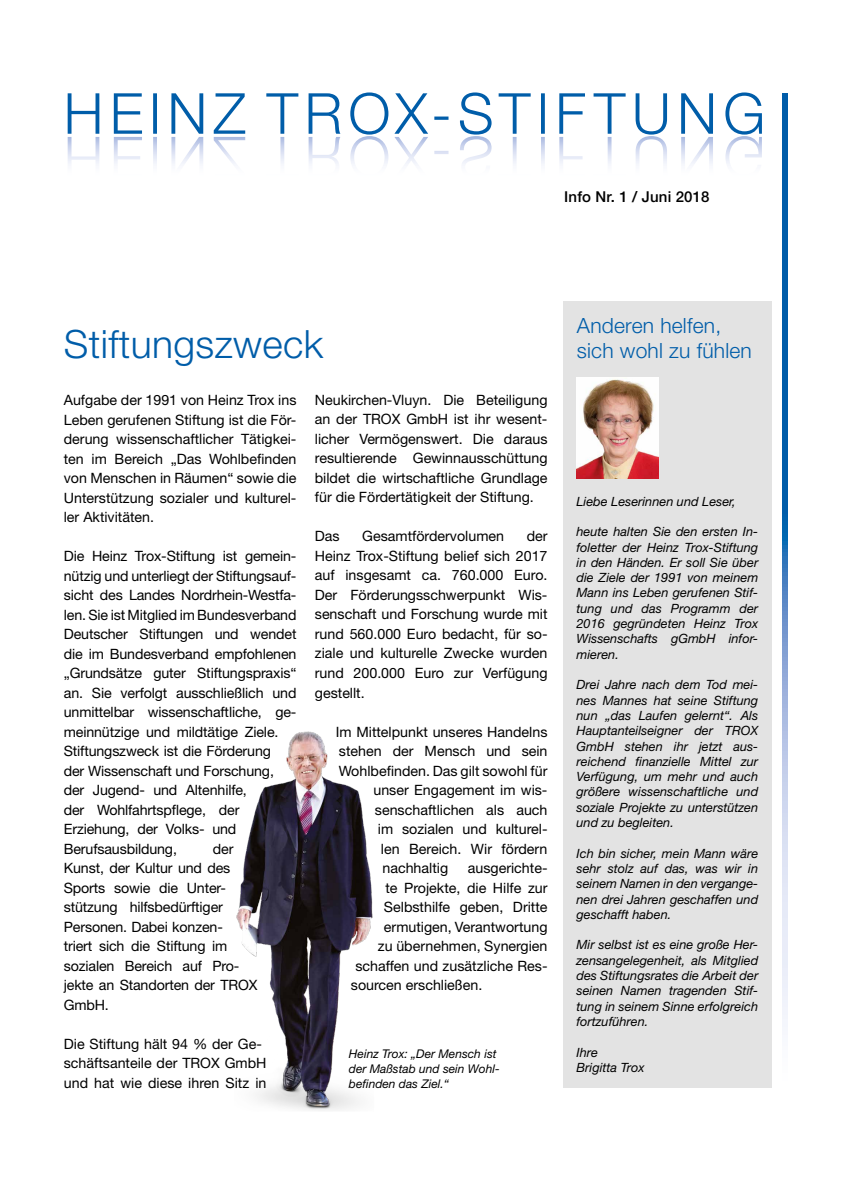
<style>
.page{position:relative;width:851px;height:1191px;background:#fff}
.page>*{position:absolute;margin:0;border:0;box-sizing:border-box;transform-origin:0 0}
.t1{font:300 39px "Helvetica Neue";letter-spacing:.01em;color:#005da9}
.t2{font:300 21px/25.2px "Helvetica Neue";letter-spacing:.01em;color:#005da9}
.t3{font:500 15px "Helvetica Neue";letter-spacing:.01em;color:#000}
.t4{font:14.25px/19.5px "Helvetica Neue";letter-spacing:-.01em;color:#000;text-align:justify}
.t5{font:italic 12.75px/15.3px "Helvetica Neue";color:#000;text-align:justify}
.t6{font:italic 12px/15px "Helvetica Neue";color:#000}
</style>
<div class="page">
<div style="left:563px;top:301px;width:208px;height:786px;background:#e3e3e3"></div>
<svg style="left:782px;top:93px;width:5px;height:934px;background:#5c92c8"></svg>
<svg style="left:68px;top:92px;width:693px;height:72px"></svg>
<img style="left:236px;top:731px;width:137px;height:380px">
<img style="left:576px;top:378px;width:82px;height:100px">
<p class="t3" style="left:564px;top:188px;width:147px">Info Nr. 1 / Juni 2018</p>
<h1 class="t1" style="left:64px;top:320px;width:261px">Stiftungszweck</h1>
<h2 class="t2" style="left:576px;top:312px;width:176px">Anderen helfen, sich wohl zu fühlen</h2>
<p class="t4" style="left:64px;top:390px;width:234px">Aufgabe der 1991 von Heinz Trox ins Leben gerufenen Stiftung ist die För&shy;derung wissenschaftlicher Tätigkei&shy;ten im Bereich „Das Wohlbefinden von Menschen in Räumen“ sowie die Unterstützung sozialer und kulturel&shy;ler Aktivitäten.</p>
<p class="t4" style="left:64px;top:546px;width:234px;text-align:left">Die Heinz Trox-Stiftung ist gemein&shy;nützig und unterliegt der Stiftungsauf&shy;sicht des Landes Nordrhein-Westfa&shy;len. Sie ist Mitglied im Bundesverband Deutscher Stiftungen und wendet die im Bundesverband empfohlenen „Grundsätze guter Stiftungspraxis“ an. Sie verfolgt ausschließlich und unmittelbar wissenschaftliche, ge&shy;meinnützige und mildtätige Ziele.<br>Stiftungszweck ist die Förderung<br>der Wissenschaft und Forschung, der Jugend- und Altenhilfe,<br>der Wohlfahrtspflege, der Erziehung, der Volks- und Berufsausbildung,</p>
<p class="t4" style="left:64px;top:838px;width:195px;text-align:left;text-indent:149px">der<br>Kunst, der Kultur und des<br>Sports sowie die Unter&shy;stützung hilfsbedürftiger<br>Personen. Dabei konzen-<br>triert sich die Stiftung im sozialen Bereich auf Pro&shy;jekte an Standorten der TROX<br>GmbH.</p>
<p class="t4" style="left:64px;top:1033px;width:204px;text-align:left">Die Stiftung hält 94 % der Ge&shy;schäftsanteile der TROX GmbH und hat wie diese ihren Sitz in</p>
<p class="t4" style="left:315px;top:390px;width:234px">Neukirchen-Vluyn. Die Beteiligung an der TROX GmbH ist ihr wesent&shy;licher Vermögenswert. Die daraus resultierende Gewinnausschüttung bildet die wirtschaftliche Grundlage für die Fördertätigkeit der Stiftung.</p>
<p class="t4" style="left:315px;top:526px;width:26px">Das</p>
<p class="t4" style="left:362px;top:526px;width:143px">Gesamtfördervolumen</p>
<p class="t4" style="left:315px;top:526px;width:234px;text-indent:212px">der Heinz Trox-Stiftung belief sich 2017 auf insgesamt ca. 760.000 Euro.<br>Der Förderungsschwerpunkt Wis&shy;senschaft und Forschung wurde mit rund 560.000 Euro bedacht, für so&shy;ziale und kulturelle Zwecke wurden rund 200.000 Euro zur Verfügung gestellt.</p>
<p class="t4" style="left:336px;top:721px;width:213px">Im Mittelpunkt unseres Handelns</p>
<p class="t4" style="left:339px;top:741px;width:210px">stehen der Mensch und sein</p>
<p class="t4" style="left:339px;top:760px;width:210px">Wohlbefinden. Das gilt sowohl für</p>
<p class="t4" style="left:373px;top:780px;width:175px">unser Engagement im wis-</p>
<p class="t4" style="left:375px;top:799px;width:174px">senschaftlichen als auch</p>
<p class="t4" style="left:378px;top:819px;width:171px">im sozialen und kulturel-</p>
<p class="t4" style="left:381px;top:838px;width:168px">len Bereich. Wir fördern</p>
<p class="t4" style="left:382px;top:858px;width:67px">nachhaltig</p>
<p class="t4" style="left:467px;top:858px;width:81px">ausgerichte-</p>
<p class="t4" style="left:385px;top:877px;width:164px">te Projekte, die Hilfe zur</p>
<p class="t4" style="left:384px;top:897px;width:165px">Selbsthilfe geben, Dritte</p>
<p class="t4" style="left:384px;top:916px;width:165px">ermutigen, Verantwortung</p>
<p class="t4" style="left:378px;top:936px;width:171px">zu übernehmen, Synergien</p>
<p class="t4" style="left:355px;top:955px;width:193px">schaffen und zusätzliche Res-</p>
<p class="t4" style="left:351px;top:975px;width:133px">sourcen erschließen.</p>
<p class="t6" style="left:349px;top:1046px;width:152px">Heinz Trox: „Der Mensch ist der Maßstab und sein Wohl&shy;befinden das Ziel.“</p>
<p class="t5" style="left:576px;top:493px;width:161px">Liebe Leserinnen und Leser,</p>
<p class="t5" style="left:576px;top:524px;width:183px">heute halten Sie den ersten In&shy;foletter der Heinz Trox-Stiftung in den Händen. Er soll Sie über die Ziele der 1991 von meinem Mann ins Leben gerufenen Stif&shy;tung und das Programm der 2016 gegründeten Heinz Trox Wissenschafts gGmbH infor&shy;mieren.</p>
<p class="t5" style="left:576px;top:677px;width:183px">Drei Jahre nach dem Tod mei&shy;nes Mannes hat seine Stiftung nun „das Laufen gelernt“. Als Hauptanteilseigner der TROX GmbH stehen ihr jetzt aus&shy;reichend finanzielle Mittel zur Verfügung, um mehr und auch größere wissenschaftliche und soziale Projekte zu unterstützen und zu begleiten.</p>
<p class="t5" style="left:576px;top:845px;width:183px">Ich bin sicher, mein Mann wäre sehr stolz auf das, was wir in seinem Namen in den vergange&shy;nen drei Jahren geschaffen und geschafft haben.</p>
<p class="t5" style="left:576px;top:937px;width:183px">Mir selbst ist es eine große Her&shy;zensangelegenheit, als Mitglied des Stiftungsrates die Arbeit der seinen Namen tragenden Stif&shy;tung in seinem Sinne erfolgreich fortzuführen.</p>
<p class="t5" style="left:576px;top:1044px;width:69px">Ihre<br>Brigitta Trox</p>
</div>
